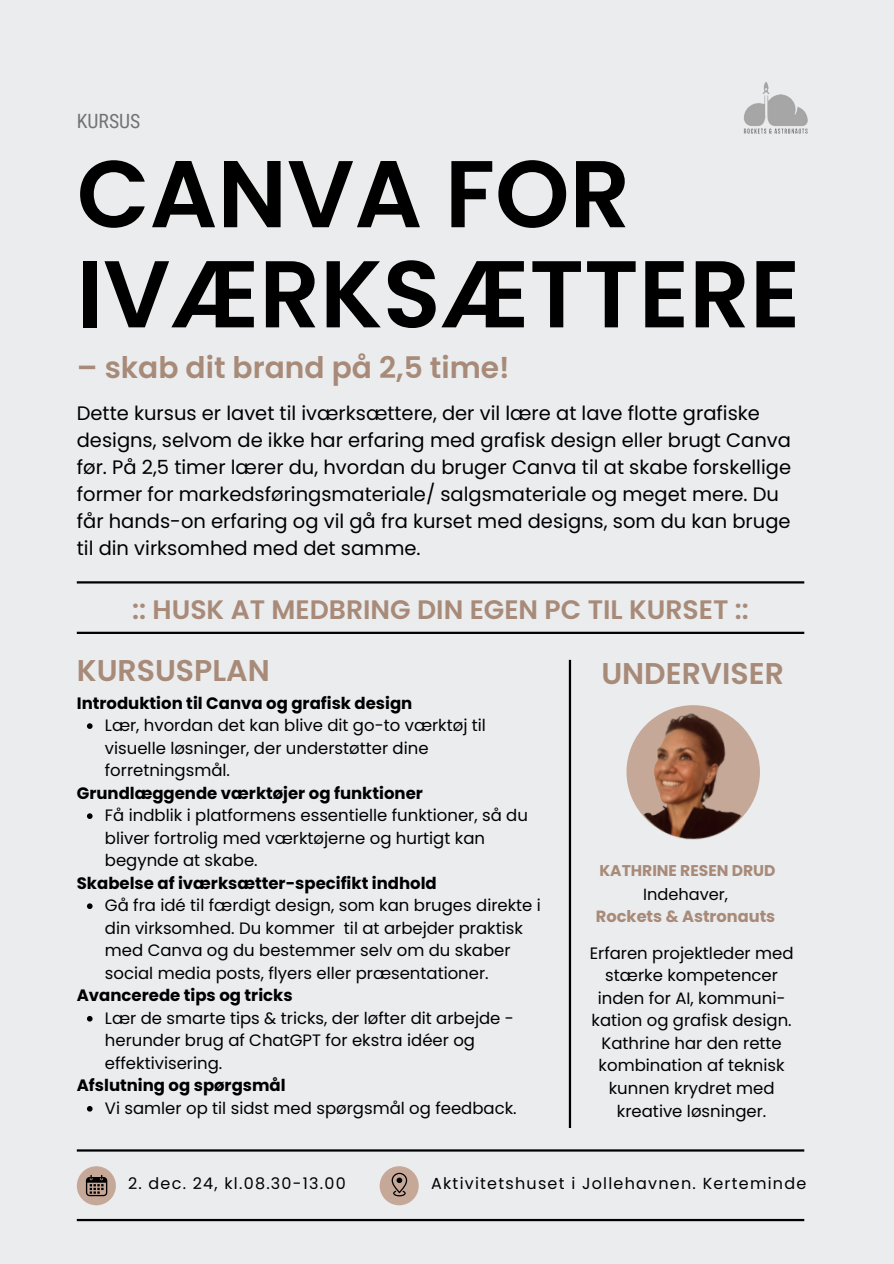
<style>
.page{position:relative;width:894px;height:1264px;background:#fff}
.page>*{position:absolute;margin:0;border:0;box-sizing:border-box;transform-origin:0 0}
.t1{font:600 94.65px/100.1px "Poppins";color:#000}
.t2{font:600 30px "Poppins";color:#a88a79}
.t3{font:600 29.7px "Poppins";color:#a88a79}
.t4{font:600 26.7px "Poppins";color:#a88a79}
.t5{font:19.65px "Roboto Condensed";color:#737373}
.t6{font:19.5px/27px "Poppins";color:#000}
.t7{font:16.5px/22.5px "Poppins";color:#000}
.t8{font:700 16.5px "Poppins";color:#000}
.t9{font:700 16.2px "Poppins";color:#a88a79}
.t10{font:16.2px "Poppins";color:#000}
.t11{font:15.9px "Poppins";letter-spacing:.08em;color:#000}
.t12{font:700 15.6px "Poppins";color:#a88a79}
</style>
<div class="page">
<div style="left:0;top:0;width:893px;height:1263px;background:#ebecee"></div>
<hr style="left:77px;top:1149px;width:727px;height:2px;background:#000">
<hr style="left:77px;top:1218px;width:727px;height:3px;background:#000">
<div style="left:77px;top:1166px;width:39px;height:39px;background:#c6a899;border-radius:50%"></div>
<svg style="left:86px;top:1174px;width:21px;height:22px"></svg>
<div style="left:379px;top:1166px;width:39px;height:39px;background:#c6a899;border-radius:50%"></div>
<svg style="left:391px;top:1172px;width:16px;height:24px"></svg>
<img style="left:626px;top:705px;width:134px;height:135px">
<img style="left:743px;top:82px;width:65px;height:51px">
<hr style="left:77px;top:581px;width:727px;height:2px;background:#000">
<hr style="left:77px;top:631px;width:727px;height:3px;background:#000">
<svg style="left:87px;top:723px;width:6px;height:6px"></svg>
<svg style="left:87px;top:813px;width:6px;height:6px"></svg>
<svg style="left:87px;top:903px;width:6px;height:6px"></svg>
<svg style="left:87px;top:1016px;width:6px;height:5px"></svg>
<svg style="left:87px;top:1106px;width:6px;height:5px"></svg>
<hr style="left:568px;top:660px;width:3px;height:467px;background:#000">
<p class="t5" style="left:77px;top:110px;width:65px">KURSUS</p>
<h5 class="t1" style="left:77px;top:144px;width:724px">CANVA FOR<br>IVÆRKSÆTTERE</h5>
<p class="t3" style="left:77px;top:347px;width:434px">– skab dit brand på 2,5 time!</p>
<h6 class="t6" style="left:77px;top:399px;width:715px">Dette kursus er lavet til iværksættere, der vil lære at lave flotte grafiske designs, selvom de ikke har erfaring med grafisk design eller brugt Canva før. På 2,5 timer lærer du, hvordan du bruger Canva til at skabe forskellige former for markedsføringsmateriale/ salgsmateriale og meget mere. Du får hands-on erfaring og vil gå fra kurset med designs, som du kan bruge til din virksomhed med det samme.</h6>
<p class="t4" style="left:132px;top:590px;width:618px">:: HUSK AT MEDBRING DIN EGEN PC TIL KURSET ::</p>
<p class="t2" style="left:77px;top:649px;width:194px">KURSUSPLAN</p>
<p class="t2" style="left:601px;top:652px;width:184px">UNDERVISER</p>
<p class="t8" style="left:77px;top:691px;width:337px">Introduktion til Canva og grafisk design</p>
<p class="t7" style="left:105px;top:714px;width:382px">Lær, hvordan det kan blive dit go-to værktøj til visuelle løsninger, der understøtter dine forretningsmål.</p>
<p class="t8" style="left:77px;top:781px;width:347px">Grundlæggende værktøjer og funktioner</p>
<p class="t7" style="left:105px;top:804px;width:424px">Få indblik i platformens essentielle funktioner, så du bliver fortrolig med værktøjerne og hurtigt kan begynde at skabe.</p>
<p class="t8" style="left:77px;top:871px;width:361px">Skabelse af iværksætter-specifikt indhold</p>
<p class="t7" style="left:105px;top:894px;width:437px">Gå fra idé til færdigt design, som kan bruges direkte i din virksomhed. Du kommer til at arbejder praktisk med Canva og du bestemmer selv om du skaber social media posts, flyers eller præsentationer.</p>
<p class="t8" style="left:77px;top:983px;width:217px">Avancerede tips og tricks</p>
<p class="t7" style="left:105px;top:1006px;width:410px">Lær de smarte tips &amp; tricks, der løfter dit arbejde - herunder brug af ChatGPT for ekstra idéer og effektivisering.</p>
<h2 class="t8" style="left:77px;top:1073px;width:210px">Afslutning og spørgsmål</h2>
<p class="t7" style="left:105px;top:1096px;width:413px">Vi samler op til sidst med spørgsmål og feedback.</p>
<p class="t12" style="left:599px;top:859px;width:177px">KATHRINE RESEN DRUD</p>
<p class="t10" style="left:643px;top:882px;width:86px">Indehaver,</p>
<p class="t9" style="left:595px;top:905px;width:181px">Rockets &amp; Astronauts</p>
<p class="t7" style="left:589px;top:941px;width:205px;text-align:center">Erfaren projektleder med stærke kompetencer inden for AI, kommuni&shy;kation og grafisk design.<br>Kathrine har den rette kombination af teknisk kunnen krydret med kreative løsninger.</p>
<h1 class="t11" style="left:128px;top:1172px;width:219px">2. dec. 24, kl.08.30-13.00</h1>
<h3 class="t11" style="left:431px;top:1172px;width:376px">Aktivitetshuset i Jollehavnen. Kerteminde</h3>
</div>
